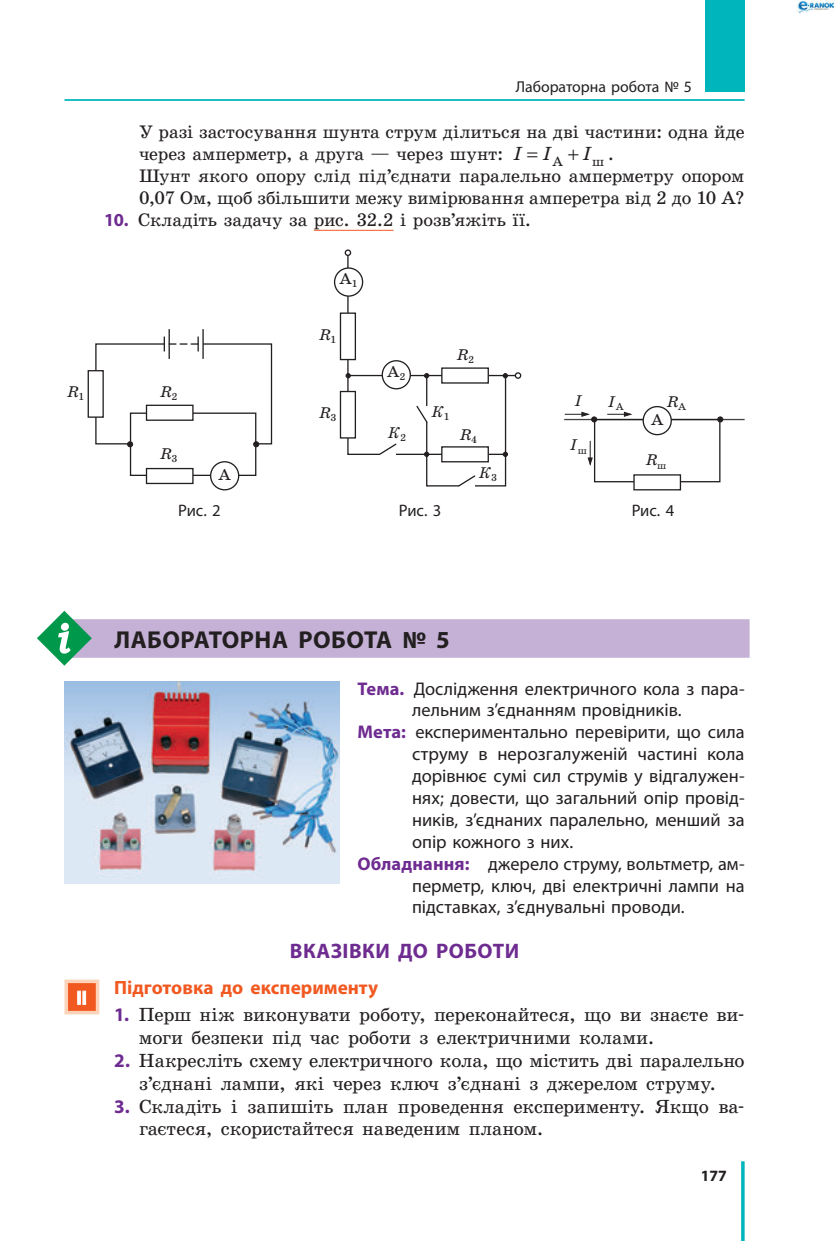
<style>
.page{position:relative;width:834px;height:1241px;background:#fff}
.page>*{position:absolute;margin:0;border:0;box-sizing:border-box;transform-origin:0 0}
.t1{font:700 24.5px "Myriad Pro";letter-spacing:-.015em;color:#231f20}
.t2{font:700 21px "Myriad Pro";letter-spacing:.02em;color:#6e2c91}
.t3{font:19.25px/22.8px "School Book C";letter-spacing:-.005em;color:#231f20}
.t4{font:700 19.25px "Myriad Pro";color:#f15921}
.t5{font:18.38px "Myriad Pro";color:#231f20}
.t6{font:18.38px/21.9px "School Book C";color:#231f20}
.t7{font:16.62px "Myriad Pro";letter-spacing:-.005em;color:#231f20}
.t8{font:italic 15.75px "School Book C";color:#231f20}
.t9{font:15.75px "Myriad Pro";color:#231f20}
.t10{font:15.75px "School Book C";color:#231f20}
.t11{font:700 15.75px "Myriad Pro";color:#231f20}
.t12{font:13.47px "School Book C";color:#231f20}
.s1{font-style:italic;font-size:19.25px}
.s2{font-family:"Myriad Pro";font-weight:700;color:#6e2c91}
.s3{font-weight:700;color:#6e2c91}
</style>
<div class="page">
<hr style="left:64px;top:99px;width:680px;height:2px;background:#00b6bc">
<hr style="left:741px;top:1160px;width:3px;height:80px;background:#00b6bc">
<div style="left:704px;top:0;width:40px;height:92px;background:#00b6bc"></div>
<hr style="left:314px;top:230px;width:79px;height:1px;background:#f15921">
<div style="left:60px;top:619px;width:689px;height:38px;background:#c4b1d5"></div>
<div style="left:95px;top:343px;width:177px;height:101px;border:1px solid #231f20"></div>
<div style="left:130px;top:413px;width:126px;height:62px;background:#fff"></div>
<div style="left:130px;top:412px;width:126px;height:64px;border:1px solid #231f20"></div>
<div style="left:164px;top:330px;width:38px;height:28px;background:#fff"></div>
<hr style="left:168px;top:329px;width:2px;height:30px;background:#231f20">
<hr style="left:202px;top:329px;width:2px;height:30px;background:#231f20">
<svg style="left:164px;top:336px;width:35px;height:15px"></svg>
<div style="left:146px;top:405px;width:47px;height:15px;background:#fff"></div>
<div style="left:146px;top:404px;width:47px;height:17px;border:1px solid #231f20"></div>
<div style="left:88px;top:370px;width:15px;height:47px;background:#fff"></div>
<div style="left:88px;top:370px;width:16px;height:48px;border:1px solid #231f20"></div>
<div style="left:146px;top:468px;width:47px;height:15px;background:#fff"></div>
<div style="left:146px;top:468px;width:47px;height:16px;border:1px solid #231f20"></div>
<div style="left:210px;top:461px;width:29px;height:28px;background:#fff;border-radius:50%"></div>
<div style="left:210px;top:461px;width:29px;height:29px;border:1px solid #231f20;border-radius:50%"></div>
<svg style="left:127px;top:441px;width:6px;height:6px"></svg>
<svg style="left:253px;top:441px;width:6px;height:6px"></svg>
<hr style="left:348px;top:375px;width:167px;height:1px;background:#231f20">
<div style="left:514px;top:372px;width:7px;height:7px;border:1px solid #231f20;border-radius:50%"></div>
<div style="left:344px;top:249px;width:7px;height:7px;border:1px solid #231f20;border-radius:50%"></div>
<div style="left:340px;top:312px;width:16px;height:48px;border:1px solid #231f20"></div>
<div style="left:340px;top:391px;width:16px;height:47px;border:1px solid #231f20"></div>
<div style="left:426px;top:375px;width:80px;height:111px;border:1px solid #231f20"></div>
<svg style="left:334px;top:268px;width:28px;height:28px"></svg>
<div style="left:334px;top:267px;width:29px;height:30px;border:1px solid #231f20;border-radius:50%"></div>
<svg style="left:457px;top:475px;width:19px;height:12px"></svg>
<div style="left:441px;top:446px;width:48px;height:16px;border:1px solid #231f20"></div>
<svg style="left:345px;top:254px;width:163px;height:203px"></svg>
<hr style="left:564px;top:419px;width:180px;height:1px;background:#231f20">
<div style="left:594px;top:419px;width:126px;height:63px;border:1px solid #231f20"></div>
<div style="left:643px;top:406px;width:28px;height:28px;background:#fff;border-radius:50%"></div>
<div style="left:642px;top:406px;width:29px;height:29px;border:1px solid #231f20;border-radius:50%"></div>
<div style="left:634px;top:475px;width:46px;height:14px;background:#fff"></div>
<div style="left:633px;top:474px;width:48px;height:16px;border:1px solid #231f20"></div>
<svg style="left:717px;top:416px;width:6px;height:6px"></svg>
<svg style="left:564px;top:411px;width:33px;height:11px"></svg>
<svg style="left:607px;top:411px;width:24px;height:6px"></svg>
<svg style="left:587px;top:441px;width:6px;height:24px"></svg>
<div style="left:66px;top:981px;width:31px;height:31px;background:#f15921"></div>
<div style="left:77px;top:990px;width:4px;height:14px;border:1px solid #fff"></div>
<div style="left:64px;top:979px;width:35px;height:35px;border:4px solid #fcd2b8"></div>
<svg style="left:37px;top:610px;width:55px;height:55px"></svg>
<img style="left:64px;top:681px;width:276px;height:202px">
<img style="left:797px;top:0;width:36px;height:13px">
<svg style="left:78px;top:990px;width:8px;height:14px"></svg>
<p class="t9" style="left:515px;top:77px;width:178px">Лабораторна робота № 5</p>
<p class="t6" style="left:139px;top:121px;width:607px">У разі застосування шунта струм ділиться на дві частини: одна йде через амперметр, а друга — через шунт: <span class="s1">I I</span><sub>А</sub></p>
<p class="t12" style="left:582px;top:154px;width:33px">ш<sup>I</sup> <sup>.</sup></p>
<p class="t6" style="left:139px;top:165px;width:607px">Шунт якого опору слід під’єднати паралельно амперметру опором<br>0,07 Ом, щоб збільшити межу вимірювання амперетра від 2 до 10 А?</p>
<p class="t6" style="left:104px;top:209px;width:428px"><span class="s2">10.</span> Складіть задачу за рис. 32.2 і розв’яжіть її.</p>
<p class="t10" style="left:339px;top:270px;width:20px">A<sub>1</sub></p>
<p class="t8" style="left:67px;top:383px;width:19px">R<sub>1</sub></p>
<p class="t8" style="left:160px;top:382px;width:19px">R<sub>2</sub></p>
<p class="t8" style="left:160px;top:445px;width:19px">R<sub>3</sub></p>
<p class="t10" style="left:218px;top:466px;width:14px">A</p>
<p class="t8" style="left:319px;top:325px;width:19px">R<sub>1</sub></p>
<p class="t8" style="left:319px;top:403px;width:19px">R<sub>3</sub></p>
<p class="t10" style="left:387px;top:363px;width:20px">A<sub>2</sub></p>
<p class="t8" style="left:388px;top:424px;width:20px">К<sub>2</sub></p>
<p class="t8" style="left:456px;top:346px;width:19px">R<sub>2</sub></p>
<p class="t8" style="left:431px;top:403px;width:20px">К<sub>1</sub></p>
<p class="t8" style="left:459px;top:425px;width:19px">R<sub>4</sub></p>
<p class="t8" style="left:478px;top:464px;width:20px">К<sub>3</sub></p>
<p class="t8" style="left:574px;top:391px;width:9px">I</p>
<p class="t8" style="left:608px;top:393px;width:17px">I<sub>А</sub></p>
<p class="t8" style="left:570px;top:436px;width:18px">I<sub>ш</sub></p>
<p class="t8" style="left:666px;top:393px;width:21px">R<sub>А</sub></p>
<p class="t10" style="left:651px;top:411px;width:14px">A</p>
<p class="t8" style="left:645px;top:451px;width:22px">R<sub>ш</sub></p>
<p class="t7" style="left:178px;top:499px;width:44px">Рис. 2</p>
<p class="t7" style="left:398px;top:499px;width:44px">Рис. 3</p>
<p class="t7" style="left:631px;top:499px;width:44px">Рис. 4</p>
<h1 class="t1" style="left:114px;top:623px;width:337px">Лабораторна робота № 5</h1>
<p class="t5" style="left:357px;top:677px;width:388px"><span class="s3">Тема.</span> Дослідження електричного кола з пара-</p>
<p class="t5" style="left:412px;top:698px;width:271px">лельним з’єднанням провідників.</p>
<p class="t5" style="left:357px;top:720px;width:388px"><span class="s3">Мета:</span> експериментально перевірити, що сила</p>
<p class="t5" style="left:412px;top:742px;width:334px">струму в нерозгалуженій частині кола</p>
<p class="t5" style="left:412px;top:764px;width:334px">дорівнює сумі сил струмів у відгалужен-</p>
<p class="t5" style="left:412px;top:786px;width:334px">нях; довести, що загальний опір провід-</p>
<p class="t5" style="left:412px;top:808px;width:334px">ників, з’єднаних паралельно, менший за</p>
<p class="t5" style="left:412px;top:830px;width:163px">опір кожного з них.</p>
<p class="t5" style="left:357px;top:852px;width:388px"><span class="s3">Обладнання:</span> джерело струму, вольтметр, ам-</p>
<p class="t5" style="left:412px;top:873px;width:334px">перметр, ключ, дві електричні лампи на</p>
<p class="t5" style="left:412px;top:895px;width:274px">підставках, з’єднувальні проводи.</p>
<p class="t2" style="left:290px;top:936px;width:231px">Вказівки до роботи</p>
<p class="t4" style="left:114px;top:974px;width:265px">Підготовка до експерименту</p>
<p class="t3" style="left:139px;top:1003px;width:607px;text-indent:-25px"><span class="s2">1.</span> Перш ніж виконувати роботу, переконайтеся, що ви знаєте ви&shy;моги безпеки під час роботи з електричними колами.</p>
<p class="t3" style="left:114px;top:1049px;width:632px;text-align:center"><span class="s2">2.</span> Накресліть схему електричного кола, що містить дві паралельно з’єднані лампи, які через ключ з’єднані з джерелом струму.</p>
<p class="t3" style="left:139px;top:1094px;width:607px;text-indent:-25px"><span class="s2">3.</span> Складіть і запишіть план проведення експерименту. Якщо ва&shy;гаєтеся, скористайтеся наведеним планом.</p>
<p class="t11" style="left:700px;top:1165px;width:28px">177</p>
</div>
